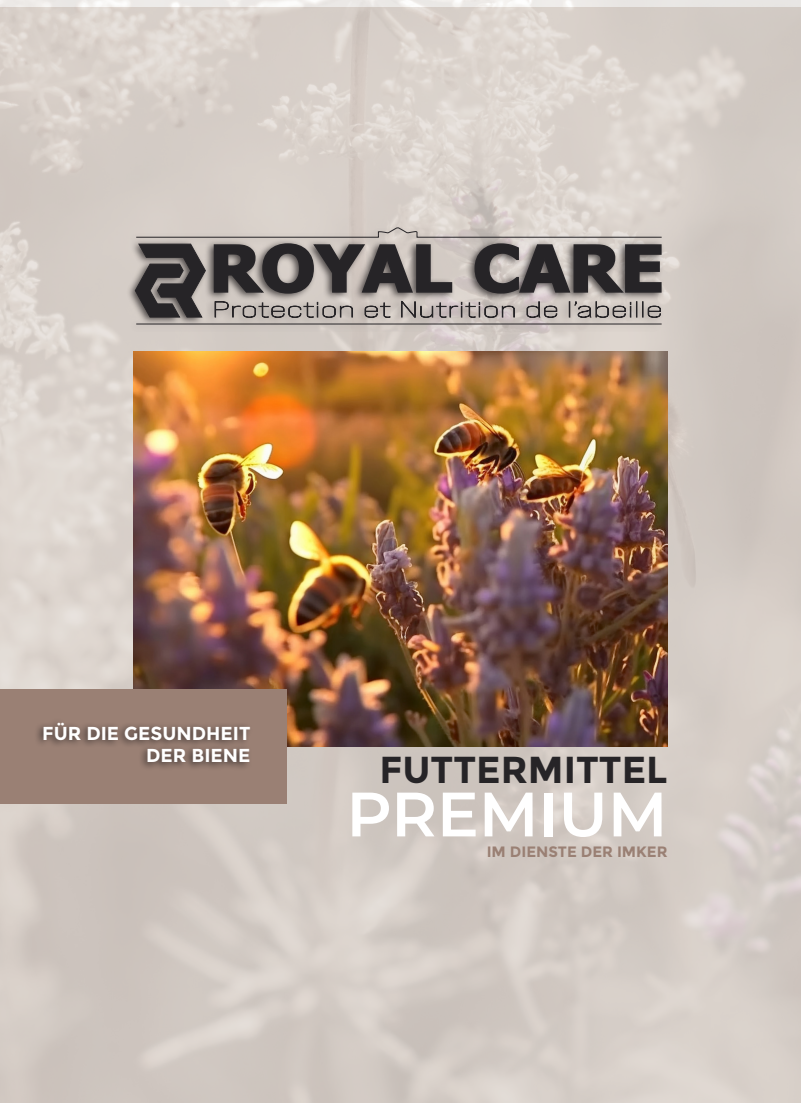
<style>
.page{position:relative;width:801px;height:1110px;background:#fff}
.page>*{position:absolute;margin:0;border:0;box-sizing:border-box;transform-origin:0 0}
.t1{font:600 62.5px "Montserrat";color:#fff}
.t2{font:700 37.5px "Montserrat";color:#262427}
.t3{font:700 18.75px/22.5px "Montserrat";color:#fff;text-align:right}
.t4{font:700 15px "Montserrat";color:#9a8074}
</style>
<div class="page">
<img style="left:0;top:0;width:801px;height:1102px">
<img style="left:133px;top:351px;width:534px;height:395px">
<div style="left:0;top:689px;width:287px;height:114px;background:#9a8074"></div>
<div style="left:34px;top:717px;width:219px;height:53px;background:#231f20;opacity:.75"></div>
<div style="left:126px;top:223px;width:539px;height:110px;background:#231f20;opacity:.75"></div>
<hr style="left:136px;top:324px;width:525px;height:1px;background:#272528">
<svg style="left:135px;top:227px;width:527px;height:90px;background:#898381"></svg>
<p class="t3" style="left:42px;top:721px;width:210px">FÜR DIE GESUNDHEIT<br>DER BIENE</p>
<h2 class="t2" style="left:379px;top:747px;width:289px">FUTTERMITTEL</h2>
<h1 class="t1" style="left:346px;top:769px;width:322px">PREMIUM</h1>
<p class="t4" style="left:487px;top:842px;width:182px">IM DIENSTE DER IMKER</p>
</div>
